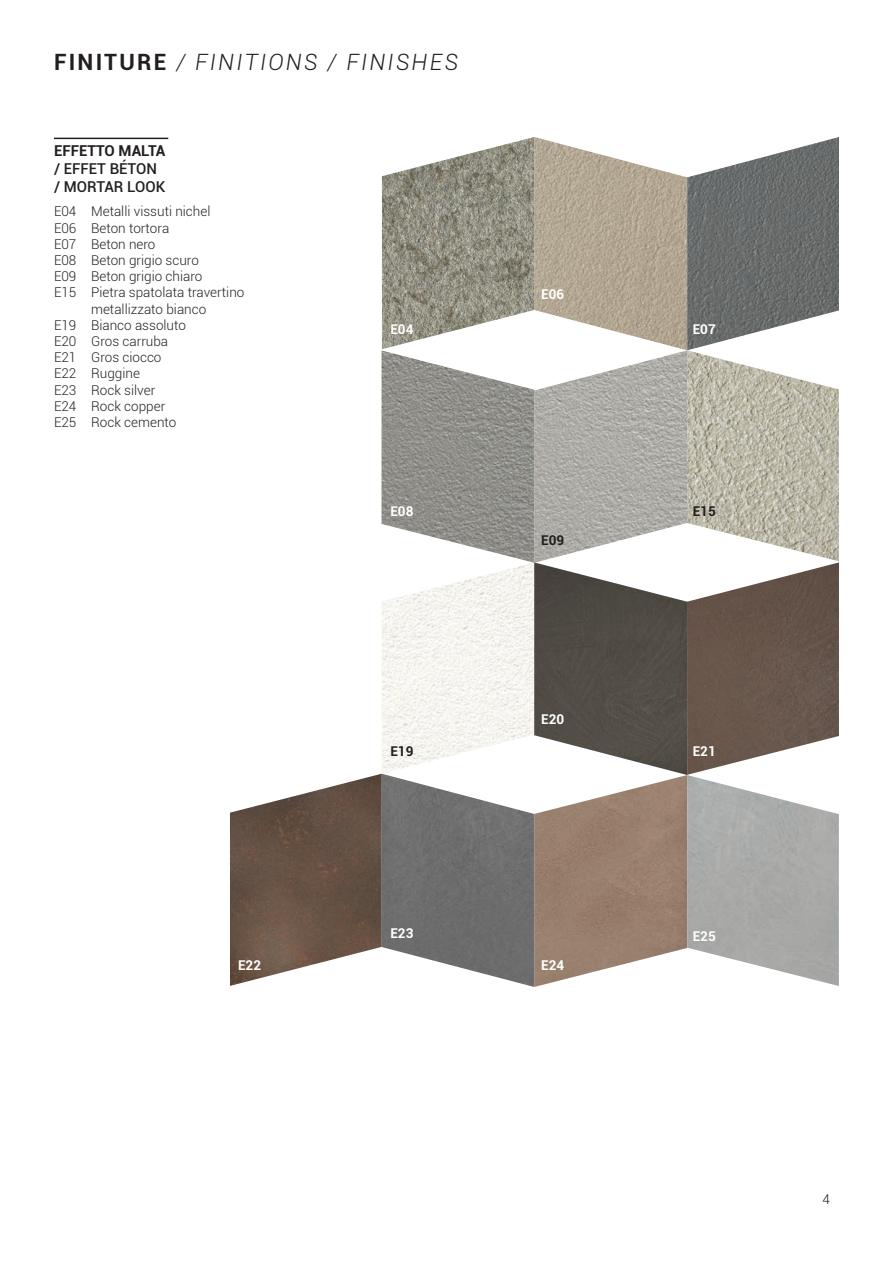
<style>
.page{position:relative;width:893px;height:1263px;background:#fff}
.page>*{position:absolute;margin:0;border:0;box-sizing:border-box;transform-origin:0 0}
.t1{font:italic 300 22.5px "Roboto";letter-spacing:.1em;color:#231f20}
.t2{font:500 15px "Roboto";color:#231f20}
.t3{font:700 15px "Roboto";color:#231f20}
.t4{font:300 13.5px/16.2px "Roboto";color:#231f20;text-align:justify}
.t5{font:700 13.5px "Roboto";color:#fff}
.t6{font:700 13.5px "Roboto";color:#231f20}
.s1{font-weight:700;font-style:normal}
</style>
<div class="page">
<img style="left:230px;top:774px;width:609px;height:213px">
<img style="left:382px;top:562px;width:457px;height:213px">
<img style="left:687px;top:350px;width:152px;height:211px">
<img style="left:381px;top:350px;width:306px;height:213px">
<hr style="left:54px;top:138px;width:114px;height:1px;background:#231f20">
<img style="left:382px;top:137px;width:457px;height:213px">
<p class="t1" style="left:54px;top:46px;width:405px"><span class="s1">FINITURE</span> / FINITIONS / FINISHES</p>
<p class="t3" style="left:54px;top:140px;width:113px">EFFETTO MALTA</p>
<p class="t2" style="left:54px;top:158px;width:104px">/ EFFET BÉTON</p>
<p class="t2" style="left:54px;top:176px;width:113px">/ MORTAR LOOK</p>
<p class="t4" style="left:54px;top:203px;width:24px">E04<br>E06<br>E07<br>E08<br>E09<br>E15</p>
<p class="t4" style="left:54px;top:316px;width:24px">E19</p>
<p class="t4" style="left:54px;top:333px;width:24px">E20</p>
<p class="t4" style="left:54px;top:349px;width:24px">E21</p>
<p class="t4" style="left:54px;top:365px;width:24px">E22</p>
<p class="t4" style="left:54px;top:381px;width:24px">E23</p>
<p class="t4" style="left:54px;top:397px;width:24px">E24</p>
<p class="t4" style="left:54px;top:414px;width:24px">E25</p>
<p class="t4" style="left:91px;top:203px;width:121px">Metalli vissuti nichel</p>
<p class="t4" style="left:91px;top:219px;width:80px">Beton tortora</p>
<p class="t4" style="left:91px;top:235px;width:66px">Beton nero</p>
<p class="t4" style="left:91px;top:252px;width:109px">Beton grigio scuro</p>
<p class="t4" style="left:91px;top:268px;width:113px">Beton grigio chiaro</p>
<p class="t4" style="left:91px;top:284px;width:155px">Pietra spatolata travertino</p>
<p class="t4" style="left:91px;top:300px;width:117px">metallizzato bianco</p>
<p class="t4" style="left:91px;top:316px;width:96px">Bianco assoluto</p>
<p class="t4" style="left:91px;top:333px;width:79px">Gros carruba</p>
<p class="t4" style="left:91px;top:349px;width:72px">Gros ciocco</p>
<p class="t4" style="left:91px;top:365px;width:50px">Ruggine</p>
<p class="t4" style="left:91px;top:381px;width:66px">Rock silver</p>
<p class="t4" style="left:91px;top:397px;width:76px">Rock copper</p>
<p class="t4" style="left:91px;top:414px;width:87px">Rock cemento</p>
<p class="t5" style="left:390px;top:320px;width:25px">E04</p>
<p class="t5" style="left:390px;top:502px;width:25px">E08</p>
<p class="t5" style="left:541px;top:284px;width:25px">E06</p>
<p class="t6" style="left:541px;top:530px;width:25px">E09</p>
<p class="t5" style="left:541px;top:710px;width:25px">E20</p>
<p class="t5" style="left:693px;top:320px;width:25px">E07</p>
<p class="t6" style="left:693px;top:502px;width:25px">E15</p>
<p class="t6" style="left:390px;top:742px;width:25px">E19</p>
<p class="t5" style="left:693px;top:742px;width:25px">E21</p>
<p class="t5" style="left:238px;top:956px;width:25px">E22</p>
<p class="t5" style="left:390px;top:923px;width:25px">E23</p>
<p class="t5" style="left:541px;top:956px;width:25px">E24</p>
<p class="t5" style="left:693px;top:927px;width:25px">E25</p>
<p class="t4" style="left:822px;top:1190px;width:9px">4</p>
</div>
